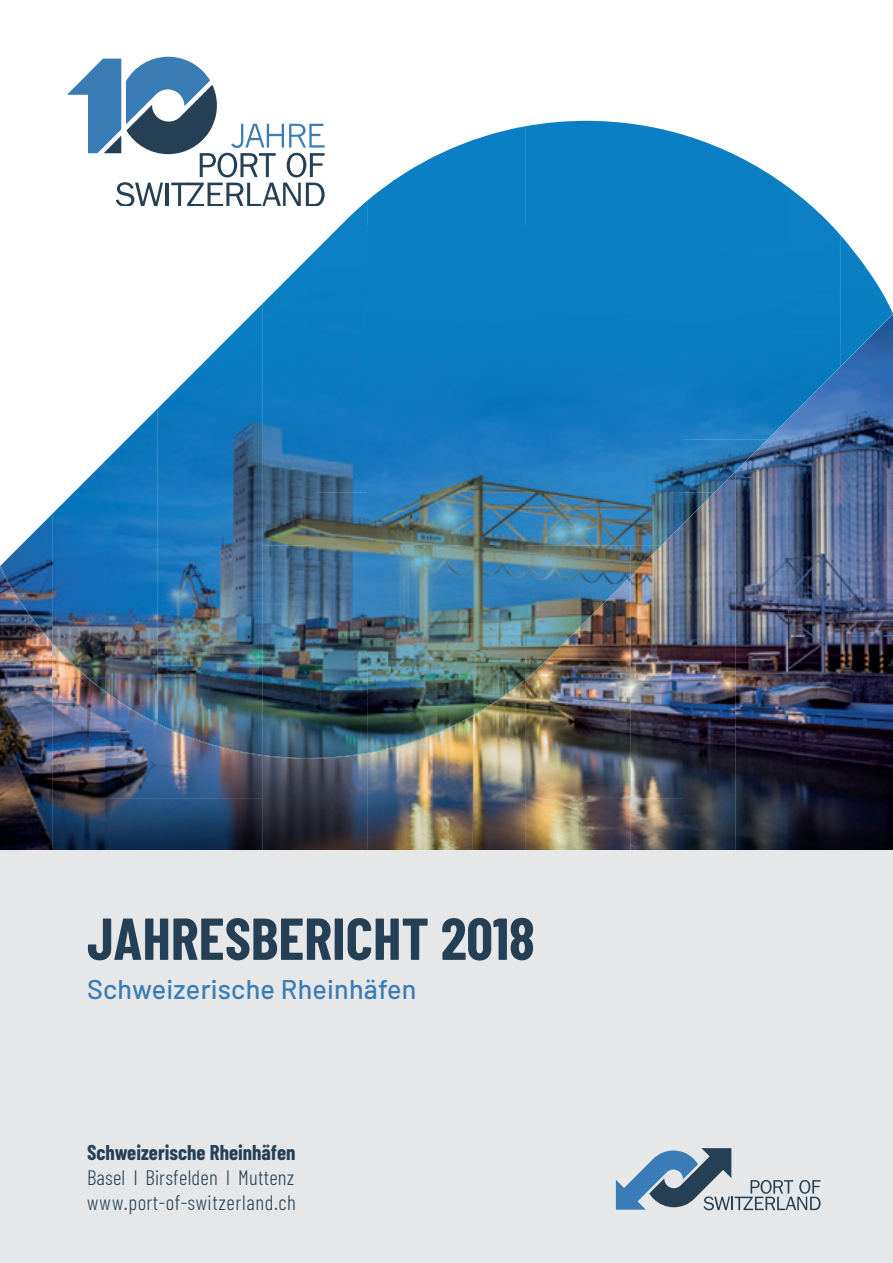
<style>
.page{position:relative;width:893px;height:1263px;background:#fff}
.page>*{position:absolute;margin:0;border:0;box-sizing:border-box;transform-origin:0 0}
.t1{font:700 59.1px "Barlow Condensed";color:#254054}
.t2{font:500 27px "Barlow";letter-spacing:.01em;color:#3a7cb6}
.t3{font:300 20.85px/25px "Barlow Condensed";letter-spacing:.01em;color:#254054}
.t4{font:700 20.85px "Barlow Condensed";color:#254054}
</style>
<div class="page">
<img style="left:788px;top:367px;width:105px;height:483px">
<img style="left:736px;top:472px;width:52px;height:378px">
<img style="left:683px;top:524px;width:53px;height:326px">
<img style="left:631px;top:577px;width:52px;height:273px">
<img style="left:0;top:643px;width:52px;height:207px">
<img style="left:578px;top:652px;width:53px;height:198px">
<img style="left:525px;top:680px;width:53px;height:170px">
<img style="left:52px;top:692px;width:53px;height:158px">
<img style="left:473px;top:753px;width:52px;height:97px">
<img style="left:105px;top:724px;width:157px;height:126px">
<img style="left:368px;top:759px;width:105px;height:91px">
<img style="left:262px;top:759px;width:106px;height:91px">
<div style="left:0;top:850px;width:893px;height:413px;background:#e6e7e9"></div>
<svg style="left:67px;top:57px;width:258px;height:149px"></svg>
<svg style="left:616px;top:1148px;width:205px;height:62px"></svg>
<img style="left:368px;top:126px;width:157px;height:627px">
<img style="left:525px;top:121px;width:158px;height:424px">
<img style="left:683px;top:135px;width:105px;height:304px">
<img style="left:315px;top:200px;width:53px;height:515px">
<img style="left:788px;top:187px;width:53px;height:179px">
<img style="left:263px;top:251px;width:52px;height:464px">
<img style="left:840px;top:235px;width:53px;height:79px">
<img style="left:210px;top:303px;width:53px;height:412px">
<img style="left:158px;top:356px;width:52px;height:359px">
<img style="left:105px;top:408px;width:53px;height:283px">
<img style="left:52px;top:461px;width:53px;height:181px">
<img style="left:683px;top:439px;width:84px;height:54px">
<img style="left:0;top:514px;width:52px;height:52px">
<img style="left:525px;top:545px;width:106px;height:107px">
<img style="left:840px;top:314px;width:53px;height:53px">
<img style="left:788px;top:366px;width:53px;height:53px">
<img style="left:735px;top:418px;width:53px;height:54px">
<img style="left:683px;top:471px;width:53px;height:53px">
<img style="left:630px;top:524px;width:53px;height:53px">
<img style="left:0;top:566px;width:52px;height:77px">
<img style="left:578px;top:576px;width:53px;height:53px">
<img style="left:52px;top:642px;width:53px;height:50px">
<img style="left:525px;top:628px;width:53px;height:52px">
<img style="left:105px;top:691px;width:53px;height:33px">
<img style="left:473px;top:679px;width:52px;height:37px">
<img style="left:157px;top:715px;width:316px;height:44px">
<h1 class="t1" style="left:87px;top:902px;width:449px">JAHRESBERICHT 2018</h1>
<p class="t2" style="left:87px;top:973px;width:331px">Schweizerische Rheinhäfen</p>
<p class="t4" style="left:87px;top:1139px;width:210px">Schweizerische Rheinhäfen</p>
<p class="t3" style="left:87px;top:1164px;width:210px">Basel I Birsfelden I Muttenz www.port-of-switzerland.ch</p>
</div>
